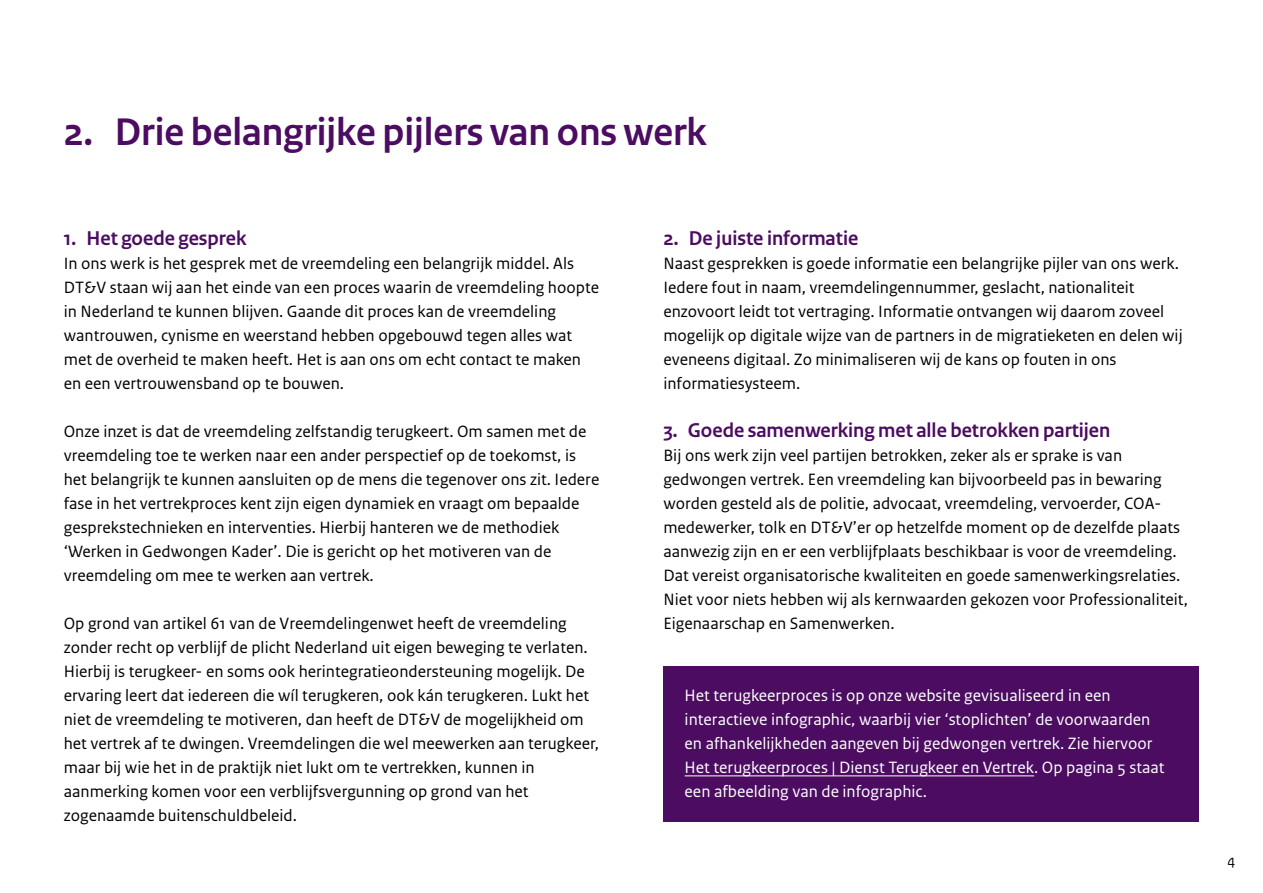
<style>
.page{position:relative;width:1263px;height:893px;background:#fff}
.page>*{position:absolute;margin:0;border:0;box-sizing:border-box;transform-origin:0 0}
.t1{font:700 40.5px "Rijksoverheid Sans Heading";color:#4b0c61}
.t2{font:700 21px "Rijksoverheid Sans Heading";color:#4b0c61}
.t3{font:17.25px/24px "Rijksoverheid Sans Text";color:#000}
.t4{font:17.25px/24px "Rijksoverheid Sans Text";color:#fff}
.t5{font:15px "Rijksoverheid Sans Text TT";color:#000}
</style>
<div class="page">
<div style="left:663px;top:666px;width:536px;height:155px;background:#4b0c61"></div>
<hr style="left:685px;top:775px;width:349px;height:1px;background:#fff">
<h1 class="t1" style="left:64px;top:109px;width:644px">2. Drie belangrijke pijlers van ons werk</h1>
<p class="t2" style="left:64px;top:226px;width:184px">1. Het goede gesprek</p>
<p class="t3" style="left:64px;top:251px;width:537px">In ons werk is het gesprek met de vreemdeling een belangrijk middel. Als DT&amp;V staan wij aan het einde van een proces waarin de vreemdeling hoopte in Nederland te kunnen blijven. Gaande dit proces kan de vreemdeling wantrouwen, cynisme en weerstand hebben opgebouwd tegen alles wat met de overheid te maken heeft. Het is aan ons om echt contact te maken en een vertrouwensband op te bouwen.</p>
<p class="t3" style="left:64px;top:419px;width:537px">Onze inzet is dat de vreemdeling zelfstandig terugkeert. Om samen met de vreemdeling toe te werken naar een ander perspectief op de toekomst, is het belangrijk te kunnen aansluiten op de mens die tegenover ons zit. Iedere fase in het vertrekproces kent zijn eigen dynamiek en vraagt om bepaalde gesprekstechnieken en interventies. Hierbij hanteren we de methodiek ‘Werken in Gedwongen Kader’. Die is gericht op het motiveren van de vreemdeling om mee te werken aan vertrek.</p>
<p class="t3" style="left:64px;top:611px;width:537px">Op grond van artikel 61 van de Vreemdelingenwet heeft de vreemdeling zonder recht op verblijf de plicht Nederland uit eigen beweging te verlaten.<br>Hierbij is terugkeer- en soms ook herintegratieondersteuning mogelijk. De ervaring leert dat iedereen die wíl terugkeren, ook kán terugkeren. Lukt het niet de vreemdeling te motiveren, dan heeft de DT&amp;V de mogelijkheid om het vertrek af te dwingen. Vreemdelingen die wel meewerken aan terugkeer, maar bij wie het in de praktijk niet lukt om te vertrekken, kunnen in aanmerking komen voor een verblijfsvergunning op grond van het zogenaamde buitenschuldbeleid.</p>
<p class="t2" style="left:663px;top:226px;width:196px">2. De juiste informatie</p>
<p class="t3" style="left:663px;top:251px;width:521px">Naast gesprekken is goede informatie een belangrijke pijler van ons werk.<br>Iedere fout in naam, vreemdelingennummer, geslacht, nationaliteit enzovoort leidt tot vertraging. Informatie ontvangen wij daarom zoveel mogelijk op digitale wijze van de partners in de migratieketen en delen wij eveneens digitaal. Zo minimaliseren wij de kans op fouten in ons informatiesysteem.</p>
<p class="t2" style="left:663px;top:418px;width:448px">3. Goede samenwerking met alle betrokken partijen</p>
<p class="t3" style="left:663px;top:443px;width:526px">Bij ons werk zijn veel partijen betrokken, zeker als er sprake is van gedwongen vertrek. Een vreemdeling kan bijvoorbeeld pas in bewaring worden gesteld als de politie, advocaat, vreemdeling, vervoerder, COA&shy;medewerker, tolk en DT&amp;V’er op hetzelfde moment op de dezelfde plaats aanwezig zijn en er een verblijfplaats beschikbaar is voor de vreemdeling.<br>Dat vereist organisatorische kwaliteiten en goede samenwerkingsrelaties.<br>Niet voor niets hebben wij als kernwaarden gekozen voor Professionaliteit, Eigenaarschap en Samenwerken.</p>
<p class="t4" style="left:685px;top:683px;width:481px">Het terugkeerproces is op onze website gevisualiseerd in een interactieve infographic, waarbij vier ‘stoplichten’ de voorwaarden en afhankelijkheden aangeven bij gedwongen vertrek. Zie hiervoor Het terugkeerproces | Dienst Terugkeer en Vertrek. Op pagina 5 staat een afbeelding van de infographic.</p>
<p class="t5" style="left:1227px;top:851px;width:9px">4</p>
</div>
